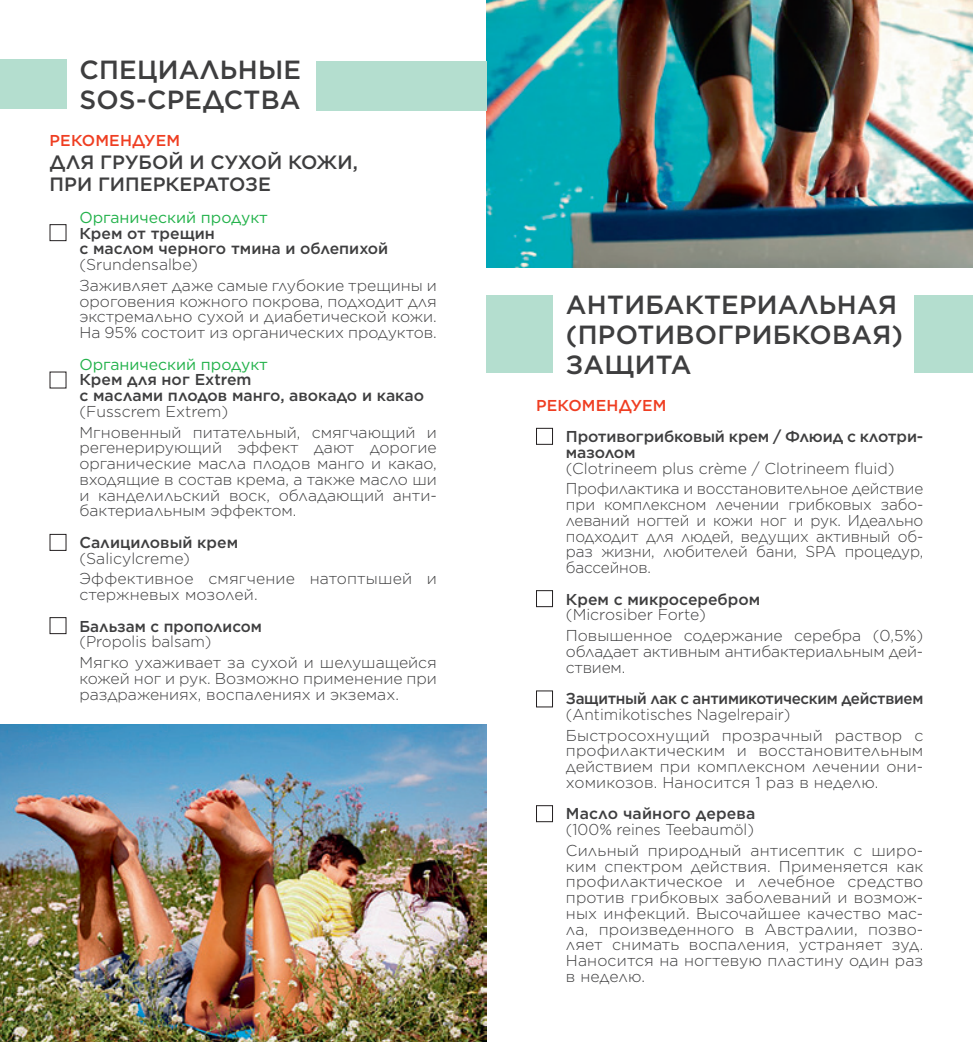
<style>
.page{position:relative;width:973px;height:1042px;background:#fff}
.page>*{position:absolute;margin:0;border:0;box-sizing:border-box;transform-origin:0 0}
.t1{font:500 26.25px/29.8px "Gotham";letter-spacing:.01em;color:#3e3e3f}
.t2{font:500 19.25px/22.8px "Gotham";color:#3e3e3f}
.t3{font:300 15.75px/15.8px "Gotham";color:#3e3e3f}
.t4{font:500 15.75px/15.8px "Gotham";color:#3e3e3f}
.t5{font:15.75px "Gotham";color:#23b24b}
.t6{font:500 15.75px "Gotham";letter-spacing:-.02em;color:#3e3e3f;scale:.96 1}
.t7{font:500 15.75px "Gotham";letter-spacing:.01em;color:#ef3e22}
</style>
<div class="page">
<div style="left:50px;top:534px;width:16px;height:17px;border:1px solid #231f20"></div>
<div style="left:50px;top:224px;width:16px;height:17px;border:1px solid #231f20"></div>
<div style="left:50px;top:617px;width:16px;height:17px;border:1px solid #231f20"></div>
<img style="left:0;top:724px;width:486px;height:318px">
<img style="left:486px;top:0;width:486px;height:267px">
<div style="left:536px;top:805px;width:16px;height:17px;border:1px solid #231f20"></div>
<div style="left:536px;top:590px;width:16px;height:17px;border:1px solid #231f20"></div>
<div style="left:536px;top:428px;width:16px;height:17px;border:1px solid #231f20"></div>
<div style="left:486px;top:295px;width:66px;height:78px;background:#b4decf"></div>
<div style="left:914px;top:295px;width:58px;height:78px;background:#b4decf"></div>
<div style="left:0;top:60px;width:66px;height:49px;background:#b4decf"></div>
<div style="left:315px;top:61px;width:171px;height:49px;background:#b4decf"></div>
<h1 class="t1" style="left:79px;top:55px;width:223px">СПЕЦИАЛЬНЫЕ<br>SOS-СРЕДСТВА</h1>
<p class="t7" style="left:50px;top:130px;width:132px">РЕКОМЕНДУЕМ</p>
<p class="t2" style="left:50px;top:150px;width:309px">ДЛЯ ГРУБОЙ И СУХОЙ КОЖИ,<br>ПРИ ГИПЕРКЕРАТОЗЕ</p>
<p class="t5" style="left:79px;top:207px;width:190px">Органический продукт</p>
<p class="t4" style="left:79px;top:225px;width:310px">Крем от трещин<br>с маслом черного тмина и облепихой</p>
<p class="t3" style="left:79px;top:254px;width:359px;line-height:20.7px">(Srundensalbe)<br>Заживляет даже самые глубокие трещины и</p>
<p class="t3" style="left:79px;top:293px;width:359px;text-align:justify">ороговения кожного покрова, подходит для экстремально сухой и диабетической кожи.<br>На 95% состоит из органических продуктов.</p>
<p class="t5" style="left:79px;top:354px;width:190px">Органический продукт</p>
<p class="t4" style="left:79px;top:372px;width:346px">Крем для ног Extrem<br>с маслами плодов манго, авокадо и какао</p>
<p class="t3" style="left:79px;top:400px;width:359px;line-height:20.7px">(Fusscrem Extrem)<br>Мгновенный питательный, смягчающий и</p>
<p class="t3" style="left:79px;top:439px;width:359px;text-align:justify">регенерирующий эффект дают дорогие органические масла плодов манго и какао, входящие в состав крема, а также масло ши и канделильский воск, обладающий анти&shy;бактериальным эффектом.</p>
<p class="t4" style="left:79px;top:534px;width:160px">Салициловый крем</p>
<p class="t3" style="left:79px;top:547px;width:359px;line-height:20.7px">(Salicylcreme)<br>Эффективное смягчение натоптышей и</p>
<p class="t3" style="left:79px;top:586px;width:180px">стержневых мозолей.</p>
<p class="t4" style="left:79px;top:618px;width:184px">Бальзам с прополисом</p>
<p class="t3" style="left:79px;top:631px;width:359px;line-height:20.7px">(Propolis balsam)<br>Мягко ухаживает за сухой и шелушащейся</p>
<p class="t3" style="left:79px;top:670px;width:359px">кожей ног и рук. Возможно применение при раздражениях, воспалениях и экземах.</p>
<h1 class="t1" style="left:566px;top:290px;width:339px">АНТИБАКТЕРИАЛЬНАЯ (ПРОТИВОГРИБКОВАЯ)<br>ЗАЩИТА</h1>
<p class="t7" style="left:536px;top:395px;width:132px">РЕКОМЕНДУЕМ</p>
<p class="t4" style="left:566px;top:428px;width:359px">Противогрибковый крем / Флюид с клотри&shy;мазолом</p>
<p class="t3" style="left:566px;top:457px;width:359px;line-height:20.7px">(Clotrineem plus crème / Clotrineem fluid)<br>Профилактика и восстановительное действие</p>
<p class="t3" style="left:566px;top:496px;width:359px;text-align:justify">при комплексном лечении грибковых забо&shy;леваний ногтей и кожи ног и рук. Идеально подходит для людей, ведущих активный об&shy;раз жизни, любителей бани, SPA процедур, бассейнов.</p>
<p class="t4" style="left:566px;top:591px;width:196px">Крем с микросеребром</p>
<p class="t3" style="left:566px;top:604px;width:359px;line-height:20.7px">(Microsiber Forte)<br>Повышенное содержание серебра (0,5%)</p>
<p class="t3" style="left:566px;top:643px;width:359px">обладает активным антибактериальным дей&shy;ствием.</p>
<p class="t6" style="left:566px;top:688px;width:374px">Защитный лак с антимикотическим действием</p>
<p class="t3" style="left:566px;top:703px;width:359px;line-height:20.7px">(Antimikotisches Nagelrepair)<br>Быстросохнущий прозрачный раствор с</p>
<p class="t3" style="left:566px;top:742px;width:359px;text-align:justify">профилактическим и восстановительным действием при комплексном лечении они&shy;хомикозов. Наносится 1 раз в неделю.</p>
<p class="t4" style="left:566px;top:805px;width:191px">Масло чайного дерева</p>
<p class="t3" style="left:566px;top:819px;width:359px;line-height:20.7px">(100% reines Teebaumöl)<br>Сильный природный антисептик с широ-</p>
<p class="t3" style="left:566px;top:857px;width:359px;text-align:justify">ким спектром действия. Применяется как профилактическое и лечебное средство против грибковых заболеваний и возмож&shy;ных инфекций. Высочайшее качество мас&shy;ла, произведенного в Австралии, позво&shy;ляет снимать воспаления, устраняет зуд.<br>Наносится на ногтевую пластину один раз в неделю.</p>
</div>
